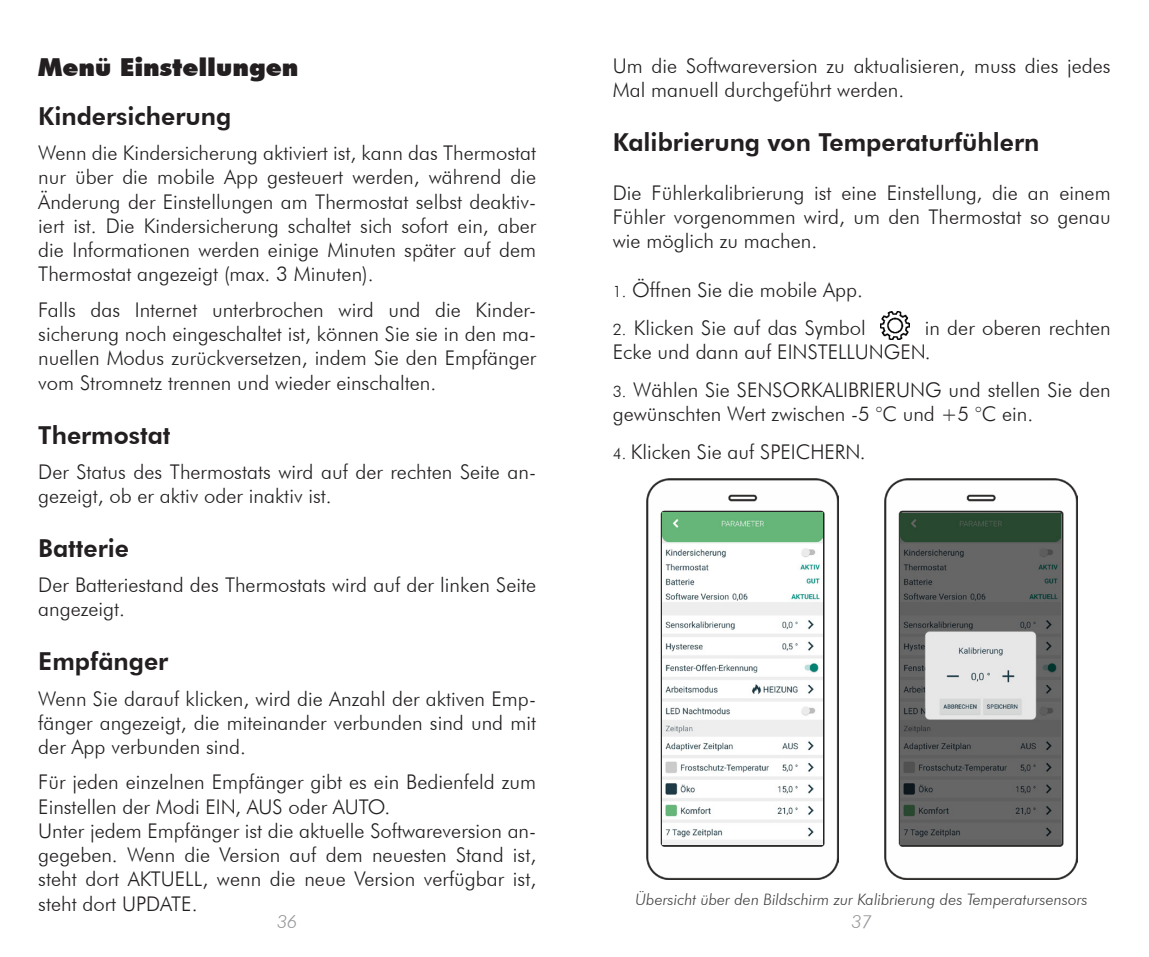
<style>
.page{position:relative;width:1149px;height:957px;background:#fff}
.page>*{position:absolute;margin:0;border:0;box-sizing:border-box;transform-origin:0 0}
.t1{font:800 24.75px "Futura BT";color:#231f20}
.t2{font:900 24.75px "Futura BT";color:#231f20}
.t3{font:300 20.25px/24.3px "Futura BT";color:#231f20}
.t4{font:italic 300 18px "Futura BT";color:#939598}
.t5{font:italic 300 15.75px "Futura BT";color:#3e3e3f}
.s1{font-size:15.75px}
</style>
<div class="page">
<img style="left:880px;top:311px;width:28px;height:29px">
<img style="left:884px;top:479px;width:192px;height:400px">
<img style="left:900px;top:513px;width:160px;height:331px">
<img style="left:646px;top:478px;width:192px;height:401px">
<img style="left:662px;top:513px;width:159px;height:331px">
<p class="t2" style="left:38px;top:52px;width:261px">Menü Einstellungen</p>
<p class="t1" style="left:38px;top:101px;width:194px">Kindersicherung</p>
<p class="t3" style="left:38px;top:140px;width:499px;text-align:justify">Wenn die Kindersicherung aktiviert ist, kann das Thermostat nur über die mobile App gesteuert werden, während die Änderung der Einstellungen am Thermostat selbst deaktiv&shy;iert ist. Die Kindersicherung schaltet sich sofort ein, aber die Informationen werden einige Minuten später auf dem Thermostat angezeigt (max. 3 Minuten).</p>
<p class="t3" style="left:38px;top:297px;width:499px;text-align:justify">Falls das Internet unterbrochen wird und die Kinder&shy;sicherung noch eingeschaltet ist, können Sie sie in den ma&shy;nuellen Modus zurückversetzen, indem Sie den Empfänger vom Stromnetz trennen und wieder einschalten.</p>
<p class="t1" style="left:38px;top:420px;width:134px">Thermostat</p>
<p class="t3" style="left:38px;top:459px;width:499px">Der Status des Thermostats wird auf der rechten Seite an&shy;gezeigt, ob er aktiv oder inaktiv ist.</p>
<p class="t1" style="left:38px;top:533px;width:92px">Batterie</p>
<p class="t3" style="left:38px;top:572px;width:499px">Der Batteriestand des Thermostats wird auf der linken Seite angezeigt.</p>
<p class="t1" style="left:38px;top:646px;width:131px">Empfänger</p>
<p class="t3" style="left:38px;top:686px;width:499px;text-align:justify">Wenn Sie darauf klicken, wird die Anzahl der aktiven Emp&shy;fänger angezeigt, die miteinander verbunden sind und mit der App verbunden sind.</p>
<p class="t3" style="left:38px;top:769px;width:499px">Für jeden einzelnen Empfänger gibt es ein Bedienfeld zum<br>Einstellen der Modi EIN, AUS oder AUTO.</p>
<p class="t3" style="left:38px;top:818px;width:499px;text-align:justify">Unter jedem Empfänger ist die aktuelle Softwareversion an&shy;gegeben. Wenn die Version auf dem neuesten Stand ist, steht dort AKTUELL, wenn die neue Version verfügbar ist, steht dort UPDATE.</p>
<p class="t3" style="left:612px;top:53px;width:499px">Um die Softwareversion zu aktualisieren, muss dies jedes<br>Mal manuell durchgeführt werden.</p>
<p class="t1" style="left:612px;top:127px;width:428px">Kalibrierung von Temperaturfühlern</p>
<p class="t3" style="left:612px;top:180px;width:499px;text-align:justify">Die Fühlerkalibrierung ist eine Einstellung, die an einem Fühler vorgenommen wird, um den Thermostat so genau wie möglich zu machen.</p>
<p class="t3" style="left:612px;top:277px;width:252px"><span class="s1">1.</span> Öffnen Sie die mobile App.</p>
<p class="t3" style="left:612px;top:315px;width:254px"><span class="s1">2.</span> Klicken Sie auf das Symbol</p>
<p class="t3" style="left:612px;top:315px;width:499px;text-indent:312px">in der oberen rechten<br>Ecke und dann auf EINSTELLUNGEN.</p>
<p class="t3" style="left:612px;top:377px;width:499px"><span class="s1">3.</span> Wählen Sie SENSORKALIBRIERUNG und stellen Sie den gewünschten Wert zwischen -5 °C und +5 °C ein.</p>
<p class="t3" style="left:612px;top:439px;width:254px"><span class="s1">4.</span> Klicken Sie auf SPEICHERN.</p>
<p class="t5" style="left:635px;top:890px;width:453px">Übersicht über den Bildschirm zur Kalibrierung des Temperatursensors</p>
<p class="t4" style="left:277px;top:910px;width:22px">36</p>
<p class="t4" style="left:851px;top:910px;width:22px">37</p>
</div>
